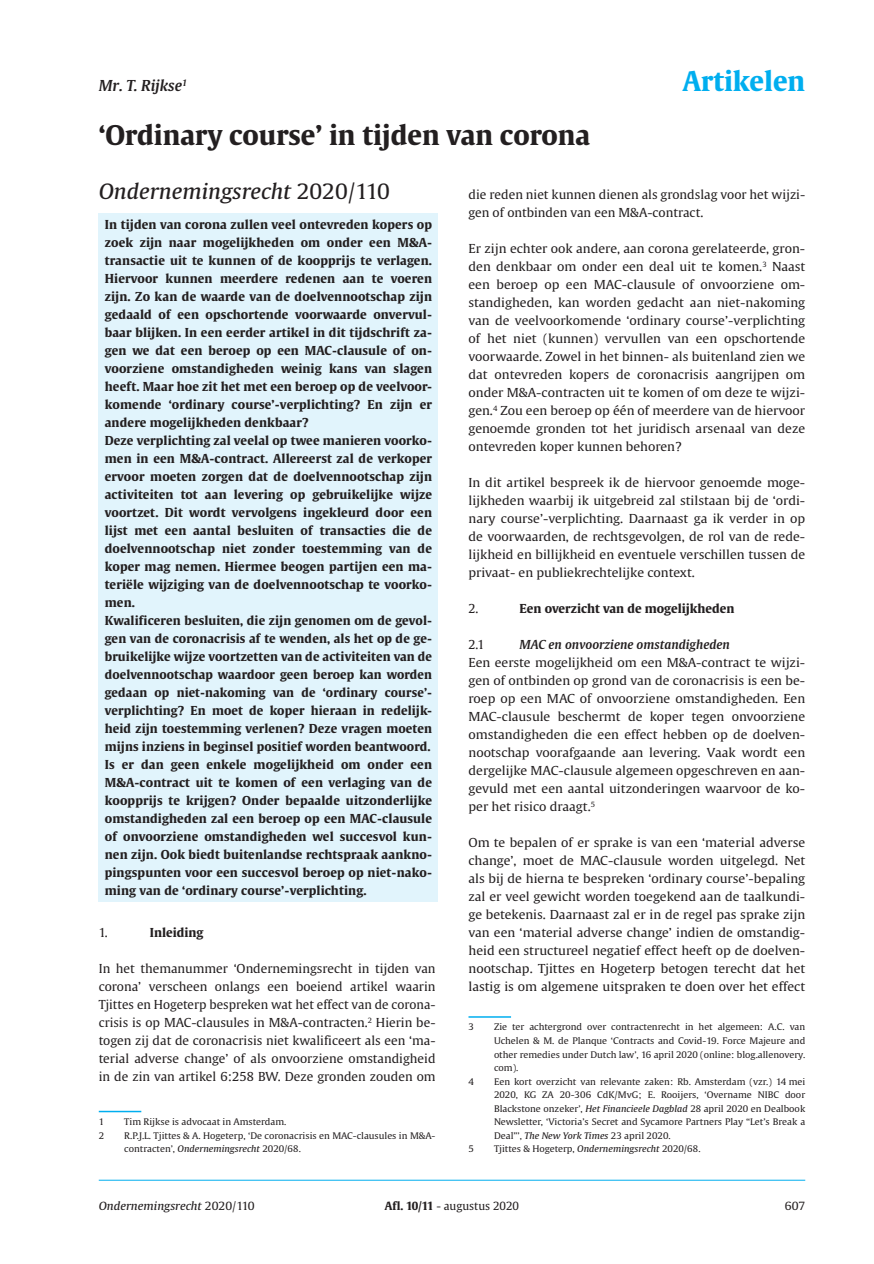
<style>
.page{position:relative;width:874px;height:1264px;background:#fff}
.page>*{position:absolute;margin:0;border:0;box-sizing:border-box;transform-origin:0 0}
.t1{font:700 27px "Thieme Gulliver 2008";color:#231f20}
.t2{font:700 27px "Thieme Gulliver 2008";color:#00aeef}
.t3{font:italic 21px "Thieme Gulliver 2008";color:#231f20;scale:1.05 1}
.t4{font:italic 600 15px "Thieme Gulliver 2008";color:#231f20}
.t5{font:700 12.3px/18px "Thieme Gulliver 2008";letter-spacing:.01em;color:#231f20}
.t6{font:12.3px/18px "Thieme Gulliver 2008";color:#231f20;text-align:justify;scale:1.05 1}
.t7{font:12.3px/18px "Thieme Gulliver 2008";color:#231f20;text-align:justify}
.t8{font:italic 600 12.3px "Thieme Gulliver 2008";color:#231f20}
.t9{font:italic 11.25px "Thieme Gulliver 2008";color:#231f20;scale:1.05 1}
.t10{font:11.25px "Thieme Gulliver 2008";color:#231f20}
.t11{font:11.25px "Thieme Gulliver 2008";color:#231f20;scale:1.05 1}
.t12{font:9px/13.5px "Thieme Gulliver 2008";color:#231f20;text-align:justify;scale:1.05 1}
.s1{font-style:normal}
.s2{font-style:italic}
.s3{font-weight:700}
</style>
<div class="page">
<hr style="left:99px;top:1179px;width:706px;height:1px;background:#00aeef">
<div style="left:99px;top:213px;width:339px;height:688px;background:#e1f4fc"></div>
<hr style="left:99px;top:1110px;width:42px;height:2px;background:#00aeef">
<hr style="left:468px;top:1016px;width:43px;height:1px;background:#00aeef">
<p class="t4" style="left:99px;top:73px;width:90px">Mr. T. Rijkse<sup>1</sup></p>
<h1 class="t1" style="left:99px;top:113px;width:493px">‘Ordinary course’ in tijden van corona</h1>
<h1 class="t2" style="left:682px;top:59px;width:124px">Artikelen</h1>
<h2 class="t3" style="left:99px;top:175px;width:279px">Ondernemingsrecht <span class="s1">2020/110</span></h2>
<p class="t5" style="left:105px;top:215px;width:329px">In tijden van corona zullen veel ontevreden kopers op zoek zijn naar mogelijkheden om onder een M&amp;A&shy;transactie uit te kunnen of de koopprijs te verlagen.<br>Hiervoor kunnen meerdere redenen aan te voeren zijn. Zo kan de waarde van de doelvennootschap zijn gedaald of een opschortende voorwaarde onvervul&shy;baar blijken. In een eerder artikel in dit tijdschrift za&shy;gen we dat een beroep op een MAC-clausule of on&shy;voorziene omstandigheden weinig kans van slagen heeft. Maar hoe zit het met een beroep op de veelvoor&shy;komende ‘ordinary course’-verplichting? En zijn er andere mogelijkheden denkbaar?<br>Deze verplichting zal veelal op twee manieren voorko&shy;men in een M&amp;A-contract. Allereerst zal de verkoper ervoor moeten zorgen dat de doelvennootschap zijn activiteiten tot aan levering op gebruikelijke wijze voortzet. Dit wordt vervolgens ingekleurd door een lijst met een aantal besluiten of transacties die de doelvennootschap niet zonder toestemming van de koper mag nemen. Hiermee beogen partijen een ma&shy;teriële wijziging van de doelvennootschap te voorko&shy;men.<br>Kwalificeren besluiten, die zijn genomen om de gevol&shy;gen van de coronacrisis af te wenden, als het op de ge&shy;bruikelijke wijze voortzetten van de activiteiten van de doelvennootschap waardoor geen beroep kan worden gedaan op niet-nakoming van de ‘ordinary course’- verplichting? En moet de koper hieraan in redelijk&shy;heid zijn toestemming verlenen? Deze vragen moeten mijns inziens in beginsel positief worden beantwoord.<br>Is er dan geen enkele mogelijkheid om onder een M&amp;A-contract uit te komen of een verlaging van de koopprijs te krijgen? Onder bepaalde uitzonderlijke omstandigheden zal een beroep op een MAC-clausule of onvoorziene omstandigheden wel succesvol kun&shy;nen zijn. Ook biedt buitenlandse rechtspraak aankno&shy;pingspunten voor een succesvol beroep op niet-nako&shy;ming van de ‘ordinary course’-verplichting.</p>
<p class="t7" style="left:99px;top:923px;width:10px">1.</p>
<p class="t5" style="left:150px;top:922px;width:55px">Inleiding</p>
<p class="t7" style="left:99px;top:959px;width:338px">In het themanummer ‘Ondernemingsrecht in tijden van corona’ verscheen onlangs een boeiend artikel waarin Tjittes en Hogeterp bespreken wat het effect van de corona&shy;crisis is op MAC-clausules in M&amp;A-contracten.<sup>2</sup> Hierin be&shy;togen zij dat de coronacrisis niet kwalificeert als een ‘ma&shy;terial adverse change’ of als onvoorziene omstandigheid in de zin van artikel 6:258 BW. Deze gronden zouden om</p>
<p class="t12" style="left:99px;top:1114px;width:7px">1</p>
<p class="t12" style="left:124px;top:1114px;width:156px">Tim Rijkse is advocaat in Amsterdam.</p>
<p class="t12" style="left:99px;top:1128px;width:7px">2</p>
<p class="t12" style="left:124px;top:1128px;width:298px">R.P.J.L. Tjittes &amp; A. Hogeterp, ‘De coronacrisis en MAC-clausules in M&amp;A&shy;contracten’, <span class="s2">Ondernemingsrecht</span> 2020/68.</p>
<p class="t7" style="left:468px;top:185px;width:338px">die reden niet kunnen dienen als grondslag voor het wijzi&shy;gen of ontbinden van een M&amp;A-contract.</p>
<p class="t6" style="left:468px;top:239px;width:322px">Er zijn echter ook andere, aan corona gerelateerde, gron&shy;den denkbaar om onder een deal uit te komen.<sup>3</sup> Naast een beroep op een MAC-clausule of onvoorziene om&shy;standigheden, kan worden gedacht aan niet-nakoming van de veelvoorkomende ‘ordinary course’-verplichting of het niet (kunnen) vervullen van een opschortende voorwaarde. Zowel in het binnen- als buitenland zien we dat ontevreden kopers de coronacrisis aangrijpen om onder M&amp;A-contracten uit te komen of om deze te wijzi&shy;gen.<sup>4</sup> Zou een beroep op één of meerdere van de hiervoor genoemde gronden tot het juridisch arsenaal van deze ontevreden koper kunnen behoren?</p>
<p class="t6" style="left:468px;top:473px;width:322px">In dit artikel bespreek ik de hiervoor genoemde moge&shy;lijkheden waarbij ik uitgebreid zal stilstaan bij de ‘ordi&shy;nary course’-verplichting. Daarnaast ga ik verder in op de voorwaarden, de rechtsgevolgen, de rol van de rede&shy;lijkheid en billijkheid en eventuele verschillen tussen de privaat- en publiekrechtelijke context.</p>
<p class="t7" style="left:468px;top:599px;width:12px">2.</p>
<p class="t5" style="left:519px;top:598px;width:216px">Een overzicht van de mogelijkheden</p>
<p class="t7" style="left:468px;top:635px;width:18px">2.1</p>
<p class="t8" style="left:519px;top:635px;width:212px">MAC en onvoorziene omstandigheden</p>
<p class="t6" style="left:468px;top:653px;width:322px">Een eerste mogelijkheid om een M&amp;A-contract te wijzi&shy;gen of ontbinden op grond van de coronacrisis is een be&shy;roep op een MAC of onvoorziene omstandigheden. Een MAC-clausule beschermt de koper tegen onvoorziene omstandigheden die een effect hebben op de doelven&shy;nootschap voorafgaande aan levering. Vaak wordt een dergelijke MAC-clausule algemeen opgeschreven en aan&shy;gevuld met een aantal uitzonderingen waarvoor de ko&shy;per het risico draagt.<sup>5</sup></p>
<p class="t6" style="left:468px;top:833px;width:322px">Om te bepalen of er sprake is van een ‘material adverse change’, moet de MAC-clausule worden uitgelegd. Net als bij de hierna te bespreken ‘ordinary course’-bepaling zal er veel gewicht worden toegekend aan de taalkundi&shy;ge betekenis. Daarnaast zal er in de regel pas sprake zijn van een ‘material adverse change’ indien de omstandig&shy;heid een structureel negatief effect heeft op de doelven&shy;nootschap. Tjittes en Hogeterp betogen terecht dat het lastig is om algemene uitspraken te doen over het effect</p>
<p class="t12" style="left:468px;top:1020px;width:7px">3</p>
<p class="t12" style="left:494px;top:1020px;width:298px">Zie ter achtergrond over contractenrecht in het algemeen: A.C. van Uchelen &amp; M. de Planque ‘Contracts and Covid-19. Force Majeure and other remedies under Dutch law’, 16 april 2020 (online: blog.allenovery. com).</p>
<p class="t12" style="left:468px;top:1074px;width:7px">4</p>
<p class="t12" style="left:494px;top:1074px;width:298px">Een kort overzicht van relevante zaken: Rb. Amsterdam (vzr.) 14 mei 2020, KG ZA 20-306 CdK/MvG; E. Rooijers, ‘Overname NIBC door Blackstone onzeker’, <span class="s2">Het Financieele Dagblad</span> 28 april 2020 en Dealbook Newsletter, ‘Victoria’s Secret and Sycamore Partners Play “Let’s Break a Deal”’, <span class="s2">The New York Times</span> 23 april 2020.</p>
<p class="t12" style="left:468px;top:1141px;width:7px">5</p>
<p class="t12" style="left:494px;top:1141px;width:198px">Tjittes &amp; Hogeterp, <span class="s2">Ondernemingsrecht</span> 2020/68.</p>
<p class="t10" style="left:385px;top:1197px;width:135px"><span class="s3">Afl. 10/11</span> - augustus 2020</p>
<p class="t9" style="left:99px;top:1197px;width:150px">Ondernemingsrecht <span class="s1">2020/110</span></p>
<p class="t11" style="left:784px;top:1197px;width:21px">607</p>
</div>
